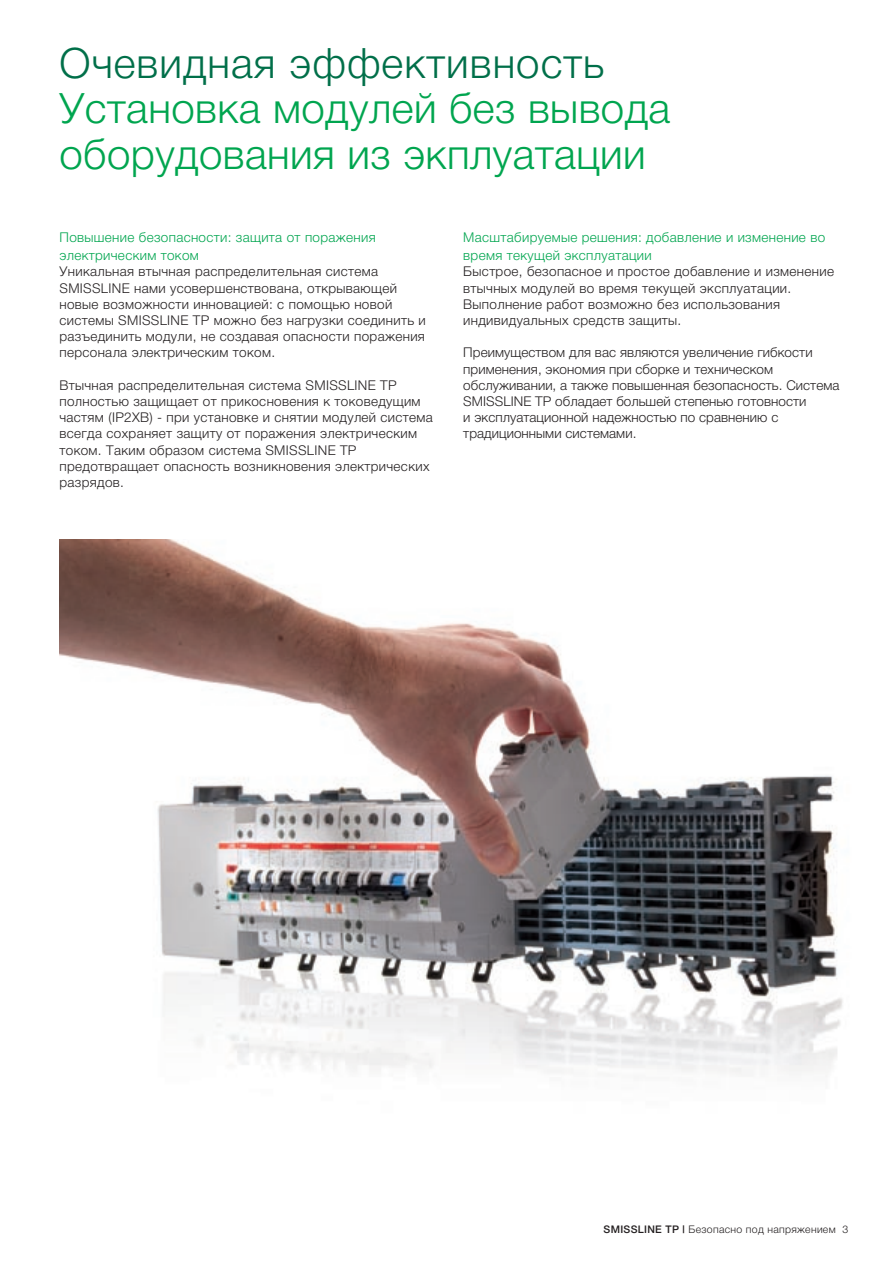
<style>
.page{position:relative;width:893px;height:1263px;background:#fff}
.page>*{position:absolute;margin:0;border:0;box-sizing:border-box;transform-origin:0 0}
.t1{font:300 42px/45.5px "Helvetica Neue LTCYR";letter-spacing:.01em;color:#00a54f}
.t2{font:300 42px "Helvetica Neue LTCYR";letter-spacing:.025em;color:#006f49}
.t3{font:300 13.5px/16.2px "Helvetica Neue LTCYR";letter-spacing:.025em;color:#231f20}
.t4{font:300 13.5px/16.2px "Helvetica Neue LTCYR";letter-spacing:.005em;color:#231f20}
.t5{font:300 13.5px/18.8px "Helvetica Neue LTCYR";letter-spacing:.025em;color:#00a54f}
.t6{font:300 10.5px "Helvetica Neue LTCYR";letter-spacing:.03em;color:#231f20}
.s1{font-family:"Helvetica Neue";font-weight:500}
.s2{font-family:"Helvetica Neue"}
</style>
<div class="page">
<img style="left:60px;top:539px;width:783px;height:536px">
<h1 class="t2" style="left:60px;top:40px;width:546px">Очевидная эффективность</h1>
<h1 class="t1" style="left:60px;top:86px;width:612px">Установка модулей без вывода оборудования из экплуатации</h1>
<p class="t5" style="left:60px;top:227px;width:318px">Повышение безопасности: защита от поражения электрическим током</p>
<p class="t3" style="left:60px;top:264px;width:368px">Уникальная втычная распределительная система SMISSLINE нами усовершенствована, открывающей новые возможности инновацией: с помощью новой системы SMISSLINE TP можно без нагрузки соединить и разъединить модули, не создавая опасности поражения персонала электрическим током.</p>
<p class="t3" style="left:60px;top:377px;width:375px">Втычная распределительная система SMISSLINE TP полностью защищает от прикосновения к токоведущим частям (IP2XB) - при установке и снятии модулей система всегда сохраняет защиту от поражения электрическим током. Таким образом система SMISSLINE TP предотвращает опасность возникновения электрических разрядов.</p>
<p class="t5" style="left:463px;top:227px;width:363px">Масштабируемые решения: добавление и изменение во время текущей эксплуатации</p>
<p class="t3" style="left:463px;top:264px;width:372px">Быстрое, безопасное и простое добавление и изменение втычных модулей во время текущей эксплуатации.<br>Выполнение работ возможно без использования индивидуальных средств защиты.</p>
<p class="t4" style="left:463px;top:345px;width:378px">Преимуществом для вас являются увеличение гибкости применения, экономия при сборке и техническом обслуживании, а также повышенная безопасность. Система SMISSLINE TP обладает большей степенью готовности<br>и эксплуатационной надежностью по сравнению с традиционными системами.</p>
<p class="t6" style="left:604px;top:1224px;width:246px"><span class="s1">SMISSLINE TP |</span> Безопасно под напряжением <span class="s2">3</span></p>
</div>
